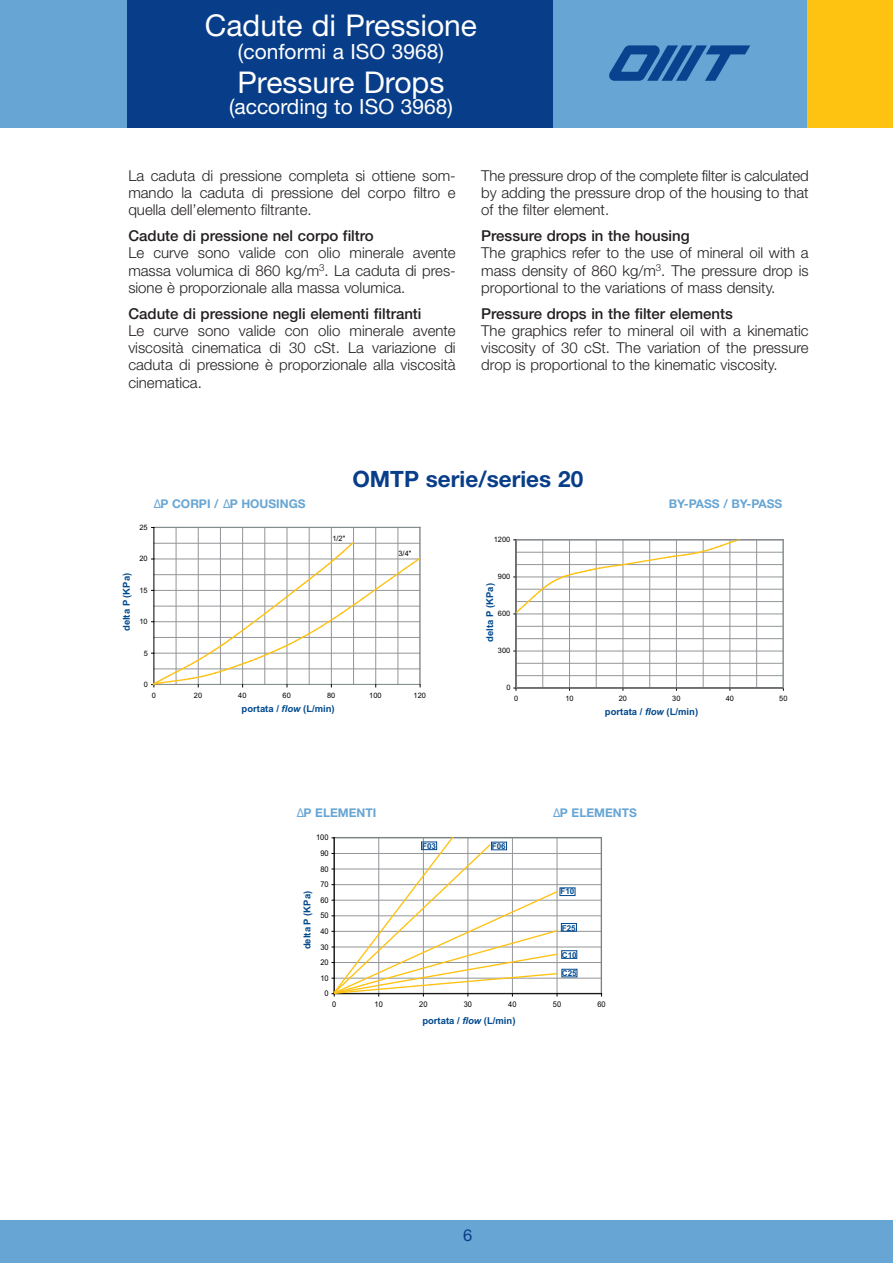
<style>
.page{position:relative;width:893px;height:1263px;background:#fff}
.page>*{position:absolute;margin:0;border:0;box-sizing:border-box;transform-origin:0 0}
.t1{font:30px "Helvetica Neue";color:#fff}
.t2{font:700 22.5px "Helvetica Neue";color:#083e89}
.t3{font:21px "Helvetica Neue";color:#fff}
.t4{font:16.5px "Helvetica Neue";color:#083e89}
.t5{font:300 15px/17.2px "Helvetica Neue";color:#231f20;text-align:justify}
.t6{font:500 15px "Helvetica Neue";color:#231f20}
.t7{font:700 12px "Helvetica Neue";color:#67a5d4}
.t8{font:700 9.45px "Arial";color:#01498e}
.t9{font:700 8.1px "Arial";color:#01498e}
.t10{font:7.8px "Arial";color:#000001;scale:.95 1}
.t11{font:7.5px "Arial";color:#000001}
.s1{font-family:"Helvetica";font-weight:400}
.s2{font-style:italic}
</style>
<div class="page">
<div style="left:0;top:0;width:893px;height:128px;background:#67a5d4"></div>
<svg style="left:609px;top:45px;width:141px;height:36px"></svg>
<div style="left:128px;top:0;width:425px;height:128px;background:#083e89"></div>
<div style="left:808px;top:0;width:85px;height:128px;background:#fec210"></div>
<div style="left:0;top:1220px;width:893px;height:43px;background:#67a5d4"></div>
<hr style="left:176px;top:527px;width:1px;height:158px;background:#939598">
<hr style="left:220px;top:527px;width:1px;height:158px;background:#939598">
<hr style="left:265px;top:527px;width:1px;height:158px;background:#939598">
<hr style="left:309px;top:527px;width:1px;height:158px;background:#939598">
<hr style="left:353px;top:527px;width:1px;height:158px;background:#939598">
<hr style="left:398px;top:527px;width:1px;height:158px;background:#939598">
<hr style="left:198px;top:527px;width:1px;height:158px;background:#939598">
<hr style="left:242px;top:527px;width:1px;height:158px;background:#939598">
<hr style="left:287px;top:527px;width:1px;height:158px;background:#939598">
<hr style="left:331px;top:527px;width:1px;height:158px;background:#939598">
<hr style="left:375px;top:527px;width:1px;height:158px;background:#939598">
<hr style="left:154px;top:527px;width:266px;height:1px;background:#798183">
<hr style="left:420px;top:527px;width:1px;height:157px;background:#798183">
<hr style="left:154px;top:527px;width:1px;height:158px;background:#000001">
<svg style="left:152px;top:541px;width:269px;height:146px"></svg>
<hr style="left:334px;top:978px;width:268px;height:1px;background:#939598">
<hr style="left:334px;top:962px;width:268px;height:1px;background:#939598">
<hr style="left:334px;top:947px;width:268px;height:1px;background:#939598">
<hr style="left:334px;top:931px;width:268px;height:1px;background:#939598">
<hr style="left:334px;top:915px;width:268px;height:1px;background:#939598">
<hr style="left:334px;top:900px;width:268px;height:1px;background:#939598">
<hr style="left:334px;top:884px;width:268px;height:1px;background:#939598">
<hr style="left:334px;top:869px;width:268px;height:1px;background:#939598">
<hr style="left:334px;top:853px;width:268px;height:1px;background:#939598">
<hr style="left:334px;top:837px;width:267px;height:1px;background:#798183">
<hr style="left:601px;top:837px;width:1px;height:156px;background:#798183">
<hr style="left:334px;top:993px;width:268px;height:1px;background:#000001">
<svg style="left:332px;top:837px;width:226px;height:159px"></svg>
<div style="left:421px;top:842px;width:16px;height:8px;border:1px solid #01498e"></div>
<div style="left:491px;top:842px;width:16px;height:8px;border:1px solid #01498e"></div>
<div style="left:560px;top:888px;width:15px;height:8px;border:1px solid #01498e"></div>
<div style="left:561px;top:923px;width:16px;height:8px;border:1px solid #01498e"></div>
<div style="left:561px;top:950px;width:16px;height:8px;border:1px solid #01498e"></div>
<hr style="left:516px;top:675px;width:267px;height:1px;background:#939598">
<hr style="left:516px;top:663px;width:267px;height:1px;background:#939598">
<hr style="left:516px;top:638px;width:267px;height:1px;background:#939598">
<hr style="left:516px;top:626px;width:267px;height:1px;background:#939598">
<hr style="left:516px;top:601px;width:267px;height:1px;background:#939598">
<hr style="left:516px;top:589px;width:267px;height:1px;background:#939598">
<hr style="left:516px;top:564px;width:267px;height:1px;background:#939598">
<hr style="left:516px;top:552px;width:267px;height:1px;background:#939598">
<hr style="left:516px;top:651px;width:267px;height:1px;background:#939598">
<hr style="left:516px;top:614px;width:267px;height:1px;background:#939598">
<hr style="left:516px;top:577px;width:267px;height:1px;background:#939598">
<hr style="left:542px;top:540px;width:1px;height:148px;background:#939598">
<hr style="left:596px;top:540px;width:1px;height:148px;background:#939598">
<hr style="left:649px;top:540px;width:1px;height:148px;background:#939598">
<hr style="left:703px;top:540px;width:1px;height:148px;background:#939598">
<hr style="left:756px;top:540px;width:1px;height:148px;background:#939598">
<hr style="left:569px;top:540px;width:1px;height:148px;background:#939598">
<hr style="left:623px;top:540px;width:1px;height:148px;background:#939598">
<hr style="left:676px;top:540px;width:1px;height:148px;background:#939598">
<hr style="left:730px;top:540px;width:1px;height:148px;background:#939598">
<hr style="left:515px;top:540px;width:1px;height:148px;background:#798183">
<hr style="left:516px;top:688px;width:267px;height:1px;background:#000001">
<svg style="left:514px;top:540px;width:228px;height:75px"></svg>
<div style="left:516px;top:539px;width:268px;height:149px;border:1px solid #939598"></div>
<h1 class="t1" style="left:205px;top:15px;width:274px">Cadute di Pressione</h1>
<h3 class="t3" style="left:238px;top:44px;width:207px">(conformi a ISO 3968)</h3>
<h1 class="t1" style="left:237px;top:71px;width:208px">Pressure Drops</h1>
<h3 class="t3" style="left:229px;top:99px;width:225px">(according to ISO 3968)</h3>
<p class="t5" style="left:128px;top:168px;width:329px">La caduta di pressione completa si ottiene som&shy;mando la caduta di pressione del corpo filtro e quella dell’elemento filtrante.</p>
<p class="t6" style="left:128px;top:230px;width:247px">Cadute di pressione nel corpo filtro</p>
<p class="t5" style="left:128px;top:246px;width:329px">Le curve sono valide con olio minerale avente massa volumica di 860 kg/m<sup>3</sup>. La caduta di pres&shy;sione è proporzionale alla massa volumica.</p>
<p class="t6" style="left:128px;top:308px;width:295px">Cadute di pressione negli elementi filtranti</p>
<p class="t5" style="left:128px;top:323px;width:329px">Le curve sono valide con olio minerale avente viscosità cinematica di 30 cSt. La variazione di caduta di pressione è proporzionale alla viscosità cinematica.</p>
<p class="t5" style="left:481px;top:168px;width:329px">The pressure drop of the complete filter is calculated by adding the pressure drop of the housing to that of the filter element.</p>
<p class="t6" style="left:481px;top:230px;width:210px">Pressure drops in the housing</p>
<p class="t5" style="left:481px;top:246px;width:329px">The graphics refer to the use of mineral oil with a mass density of 860 kg/m<sup>3</sup>. The pressure drop is proportional to the variations of mass density.</p>
<p class="t6" style="left:481px;top:308px;width:253px">Pressure drops in the filter elements</p>
<p class="t5" style="left:481px;top:323px;width:329px">The graphics refer to mineral oil with a kinematic viscosity of 30 cSt. The variation of the pressure drop is proportional to the kinematic viscosity.</p>
<h2 class="t2" style="left:352px;top:465px;width:232px">OMTP serie/series 20</h2>
<p class="t7" style="left:153px;top:497px;width:154px"><span class="s1">∆</span>P CORPI / <span class="s1">∆</span>P HOUSINGS</p>
<p class="t7" style="left:669px;top:497px;width:115px">BY-PASS / BY-PASS</p>
<p class="t11" style="left:139px;top:523px;width:10px">25</p>
<p class="t11" style="left:139px;top:555px;width:10px">20</p>
<p class="t8" style="left:121px;top:631px;width:60px;rotate:-90deg">delta P K( Pa)</p>
<p class="t11" style="left:139px;top:586px;width:10px">15</p>
<p class="t11" style="left:139px;top:617px;width:10px">10</p>
<p class="t11" style="left:144px;top:649px;width:6px">5</p>
<p class="t11" style="left:144px;top:680px;width:6px">0</p>
<p class="t11" style="left:332px;top:534px;width:14px">1/2"</p>
<p class="t11" style="left:398px;top:549px;width:14px">3/4"</p>
<p class="t11" style="left:152px;top:691px;width:6px">0</p>
<p class="t11" style="left:194px;top:691px;width:10px">20</p>
<p class="t11" style="left:238px;top:691px;width:10px">40</p>
<p class="t11" style="left:283px;top:691px;width:10px">60</p>
<p class="t11" style="left:327px;top:691px;width:10px">80</p>
<p class="t11" style="left:369px;top:691px;width:14px">100</p>
<p class="t11" style="left:414px;top:691px;width:14px">120</p>
<p class="t8" style="left:242px;top:703px;width:95px">portata / <span class="s2">flow</span> (L/min)</p>
<p class="t11" style="left:494px;top:535px;width:18px">1200</p>
<p class="t11" style="left:498px;top:572px;width:14px">900</p>
<p class="t8" style="left:484px;top:642px;width:60px;rotate:-90deg">delta P K( Pa)</p>
<p class="t11" style="left:498px;top:609px;width:14px">600</p>
<p class="t11" style="left:498px;top:646px;width:14px">300</p>
<p class="t11" style="left:506px;top:683px;width:6px">0</p>
<p class="t11" style="left:514px;top:694px;width:6px">0</p>
<p class="t11" style="left:565px;top:694px;width:10px">10</p>
<p class="t11" style="left:619px;top:694px;width:10px">20</p>
<p class="t11" style="left:672px;top:694px;width:10px">30</p>
<p class="t11" style="left:726px;top:694px;width:10px">40</p>
<p class="t11" style="left:779px;top:694px;width:10px">50</p>
<p class="t8" style="left:605px;top:707px;width:95px">portata / <span class="s2">flow</span> (L/min)</p>
<p class="t7" style="left:296px;top:806px;width:82px"><span class="s1">∆</span>P ELEMENTI</p>
<p class="t7" style="left:552px;top:806px;width:86px"><span class="s1">∆</span>P ELEMENTS</p>
<p class="t10" style="left:316px;top:833px;width:15px">100</p>
<p class="t10" style="left:320px;top:849px;width:10px">90</p>
<p class="t10" style="left:320px;top:864px;width:10px">80</p>
<p class="t8" style="left:302px;top:949px;width:60px;rotate:-90deg">delta P K( Pa)</p>
<p class="t10" style="left:320px;top:880px;width:10px">70</p>
<p class="t10" style="left:320px;top:896px;width:10px">60</p>
<p class="t10" style="left:320px;top:911px;width:10px">50</p>
<p class="t10" style="left:320px;top:927px;width:10px">40</p>
<p class="t10" style="left:320px;top:942px;width:10px">30</p>
<p class="t10" style="left:320px;top:958px;width:10px">20</p>
<p class="t10" style="left:320px;top:974px;width:10px">10</p>
<p class="t10" style="left:324px;top:989px;width:6px">0</p>
<p class="t9" style="left:422px;top:841px;width:15px">F03</p>
<p class="t9" style="left:492px;top:841px;width:15px">F06</p>
<p class="t9" style="left:560px;top:887px;width:15px">F10</p>
<p class="t9" style="left:562px;top:923px;width:15px">F25</p>
<p class="t9" style="left:562px;top:950px;width:16px">C10</p>
<p class="t9" style="left:562px;top:969px;width:16px">C25</p>
<p class="t10" style="left:332px;top:1000px;width:6px">0</p>
<p class="t10" style="left:375px;top:1000px;width:10px">10</p>
<p class="t10" style="left:419px;top:1000px;width:10px">20</p>
<p class="t10" style="left:464px;top:1000px;width:10px">30</p>
<p class="t10" style="left:508px;top:1000px;width:10px">40</p>
<p class="t10" style="left:553px;top:1000px;width:10px">50</p>
<p class="t10" style="left:597px;top:1000px;width:10px">60</p>
<p class="t8" style="left:422px;top:1015px;width:95px">portata / <span class="s2">flow</span> (L/min)</p>
<p class="t4" style="left:463px;top:1229px;width:11px">6</p>
</div>
